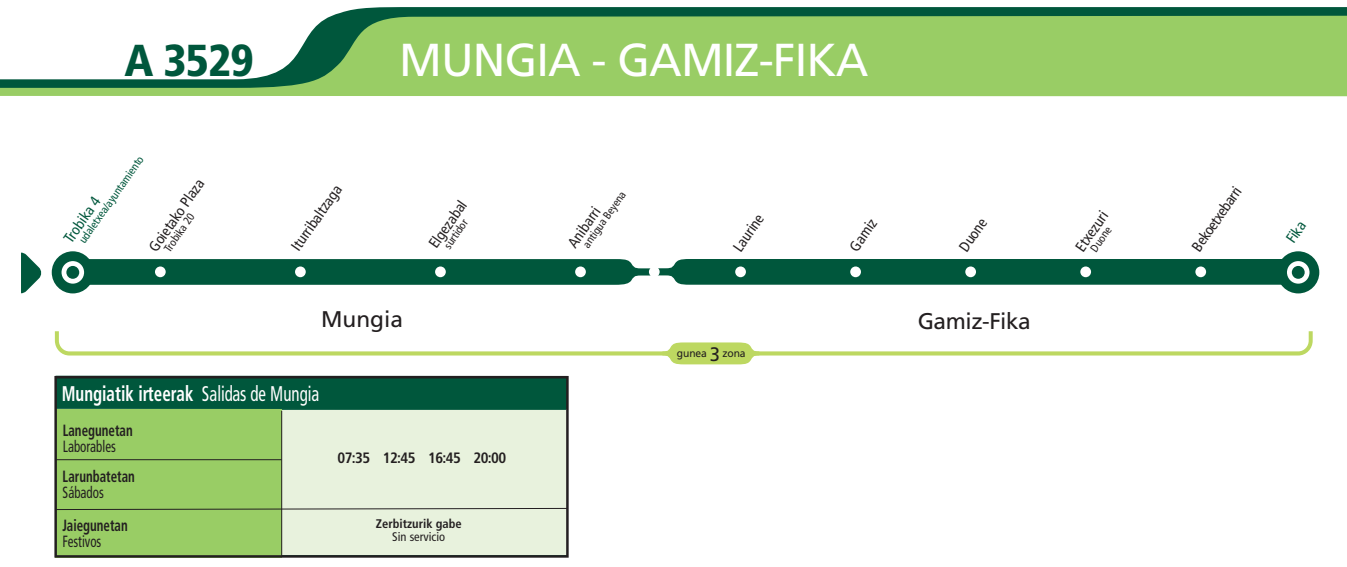
<style>
.page{position:relative;width:1347px;height:567px;background:#fff}
.page>*{position:absolute;margin:0;border:0;box-sizing:border-box;transform-origin:0 0}
.t1{font:46.12px "Frutiger LT Std";letter-spacing:-.02em;color:#fff}
.t2{font:900 condensed 44.75px "Frutiger LT Std";color:#00573c}
.t3{font:22.62px "Frutiger LT Std";letter-spacing:-.02em;color:#231f20}
.t4{font:700 condensed 21.25px "Frutiger LT Std";color:#fff;scale:.8 1}
.t5{font:700 condensed 16.25px "Frutiger LT Std";color:#231f20;scale:.8 1}
.t6{font:condensed 16.25px "Frutiger LT Std";color:#231f20;scale:.8 1}
.t7{font:condensed 15px "Frutiger LT Std";color:#231f20}
.t8{font:700 condensed 15px "Frutiger LT Std";letter-spacing:-.04em;color:#231f20}
.t9{font:condensed 15px "Frutiger LT Std";color:#00573c}
.t10{font:700 condensed 12.5px "Frutiger LT Std";color:#231f20}
.t11{font:condensed 12.5px "Frutiger LT Std";color:#231f20}
.t12{font:condensed 11.25px "Frutiger LT Std";color:#231f20}
.t13{font:condensed 11.25px "Frutiger LT Std";color:#00573c}
.t14{font:11px "Frutiger LT Std";letter-spacing:-.01em;color:#231f20;scale:.94 1}
.s1{font-weight:400}
.s2{font-size:19.5px}
</style>
<div class="page">
<div style="left:0;top:88px;width:1346px;height:8px;background:#99cd65"></div>
<svg style="left:0;top:7px;width:1346px;height:81px;fill:#99cd65"></svg>
<svg style="left:21px;top:253px;width:21px;height:40px"></svg>
<svg style="left:55px;top:331px;width:1257px;height:33px"></svg>
<div style="left:140px;top:409px;width:426px;height:147px;background:#e8f2dd;border:1px solid #00573c"></div>
<div style="left:55px;top:409px;width:227px;height:149px;background:#99cd65"></div>
<div style="left:56px;top:376px;width:511px;height:33px;background:#00573c"></div>
<hr style="left:281px;top:411px;width:1px;height:146px;background:#231f20">
<svg style="left:57px;top:508px;width:508px;height:2px"></svg>
<div style="left:54px;top:376px;width:514px;height:182px;border:2px solid #231f20"></div>
<hr style="left:56px;top:459px;width:226px;height:1px;background:#231f20">
<div style="left:52px;top:251px;width:42px;height:42px;background:#00573c;border-radius:50%"></div>
<svg style="left:54px;top:259px;width:1262px;height:26px"></svg>
<div style="left:1277px;top:251px;width:42px;height:42px;background:#00573c;border-radius:50%"></div>
<svg style="left:1286px;top:261px;width:23px;height:23px"></svg>
<div style="left:1291px;top:266px;width:13px;height:13px;background:#00573c;border-radius:50%"></div>
<div style="left:155px;top:266px;width:11px;height:11px;background:#fff;border-radius:50%"></div>
<div style="left:295px;top:266px;width:11px;height:11px;background:#fff;border-radius:50%"></div>
<div style="left:435px;top:266px;width:11px;height:11px;background:#fff;border-radius:50%"></div>
<div style="left:575px;top:266px;width:11px;height:11px;background:#fff;border-radius:50%"></div>
<div style="left:965px;top:266px;width:11px;height:11px;background:#fff;border-radius:50%"></div>
<div style="left:1080px;top:266px;width:11px;height:11px;background:#fff;border-radius:50%"></div>
<div style="left:1195px;top:266px;width:11px;height:11px;background:#fff;border-radius:50%"></div>
<div style="left:850px;top:266px;width:11px;height:11px;background:#fff;border-radius:50%"></div>
<div style="left:735px;top:266px;width:11px;height:11px;background:#fff;border-radius:50%"></div>
<div style="left:649px;top:266px;width:10px;height:11px;background:#fff;border-radius:50%"></div>
<h2 class="t2" style="left:125px;top:33px;width:131px">A 3529</h2>
<h1 class="t1" style="left:399px;top:33px;width:470px">MUNGIA - GAMIZ-FIKA</h1>
<p class="t13" style="left:76px;top:238px;width:105px;rotate:-55deg">udaletxea/ayuntamiento</p>
<p class="t7" style="left:145px;top:245px;width:86px;rotate:-55deg">Goietako Plaza</p>
<p class="t7" style="left:287px;top:244px;width:78px;rotate:-55deg">Iturribaltzaga</p>
<p class="t12" style="left:580px;top:243px;width:68px;rotate:-55deg">antigua Beyena</p>
<p class="t9" style="left:60px;top:236px;width:54px;rotate:-55deg">Trobika 4</p>
<p class="t7" style="left:425px;top:241px;width:56px;rotate:-55deg">Elgezabal</p>
<p class="t7" style="left:564px;top:241px;width:47px;rotate:-55deg">Anibarri</p>
<p class="t12" style="left:161px;top:247px;width:46px;rotate:-55deg">Trobika 20</p>
<p class="t7" style="left:729px;top:245px;width:43px;rotate:-55deg">Laurine</p>
<p class="t7" style="left:845px;top:245px;width:38px;rotate:-55deg">Gamiz</p>
<p class="t7" style="left:955px;top:245px;width:38px;rotate:-55deg">Duone</p>
<p class="t7" style="left:1071px;top:245px;width:47px;rotate:-55deg">Etxezuri</p>
<p class="t12" style="left:441px;top:244px;width:34px;rotate:-55deg">surtidor</p>
<p class="t12" style="left:1087px;top:247px;width:29px;rotate:-55deg">Duone</p>
<h3 class="t3" style="left:321px;top:306px;width:83px">Mungia</h3>
<h3 class="t4" style="left:62px;top:381px;width:323px">Mungiatik irteerak <span class="s1">Salidas de Mungia</span></h3>
<p class="t5" style="left:63px;top:421px;width:89px">Lanegunetan</p>
<p class="t6" style="left:63px;top:436px;width:68px">Laborables</p>
<p class="t5" style="left:63px;top:467px;width:92px">Larunbatetan</p>
<p class="t6" style="left:63px;top:483px;width:53px">Sábados</p>
<p class="t5" style="left:63px;top:516px;width:83px">Jaiegunetan</p>
<p class="t6" style="left:63px;top:532px;width:50px">Festivos</p>
<p class="t8" style="left:337px;top:449px;width:170px">07:35 12:45 16:45 20:00</p>
<p class="t10" style="left:376px;top:516px;width:87px">Zerbitzurik gabe</p>
<p class="t11" style="left:392px;top:529px;width:54px">Sin servicio</p>
<p class="t14" style="left:677px;top:346px;width:75px">gunea <span class="s2">3</span> zona</p>
<h3 class="t3" style="left:917px;top:307px;width:115px">Gamiz-Fika</h3>
<p class="t7" style="left:1188px;top:245px;width:76px;rotate:-55deg">Bekoetxebarri</p>
<p class="t9" style="left:1282px;top:236px;width:24px;rotate:-55deg">Fika</p>
</div>
